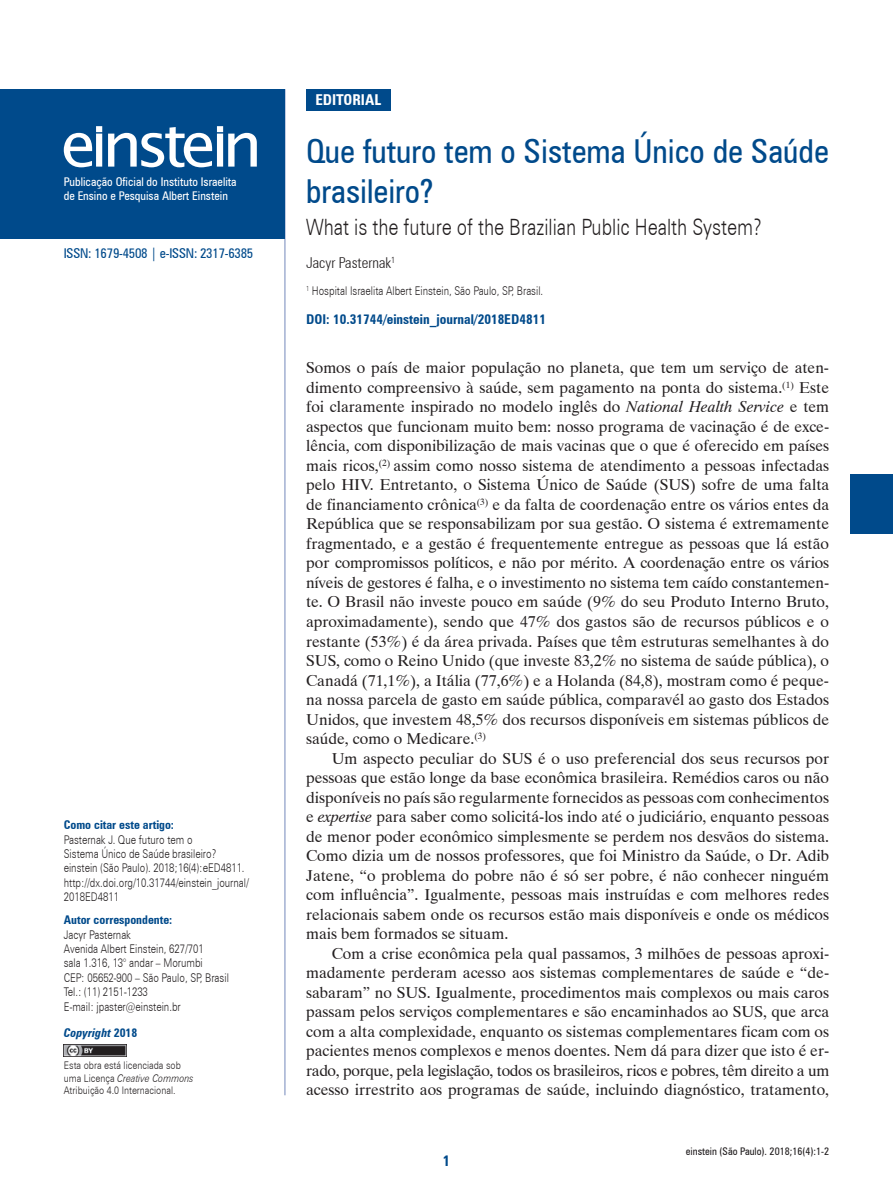
<style>
.page{position:relative;width:893px;height:1191px;background:#fff}
.page>*{position:absolute;margin:0;border:0;box-sizing:border-box;transform-origin:0 0}
.t1{font:condensed 33px/39.6px "Zurich BT";color:#004a8b}
.t2{font:300 22.5px "Zurich BT";color:#231f20;scale:.8 1}
.t3{font:15.75px/19.5px "Dutch 801 BT";color:#231f20;text-align:justify}
.t4{font:300 condensed 15px "Zurich BT";color:#231f20}
.t5{font:700 condensed 15px "Zurich BT";color:#fff}
.t6{font:700 condensed 15px "Zurich BT";color:#004a8b}
.t7{font:700 condensed 13.5px "Zurich BT";color:#004a8b}
.t8{font:condensed 13.5px "Zurich BT";letter-spacing:-.02em;color:#004a8b}
.t9{font:300 12px/14.4px "Zurich BT";color:#231f20;scale:.8 1}
.t10{font:condensed 12px/14.4px "Zurich BT";color:#fff}
.t11{font:700 condensed 12px "Zurich BT";color:#004a8b}
.t12{font:italic 700 condensed 12px "Zurich BT";color:#004a8b}
.t13{font:300 10.5px/12.6px "Zurich BT";color:#231f20;scale:.85 1}
.t14{font:condensed 10.5px "Zurich BT";color:#231f20}
.s1{font-style:normal}
.s2{font-style:italic}
</style>
<div class="page">
<img style="left:64px;top:1044px;width:63px;height:12px">
<div style="left:306px;top:89px;width:84px;height:21px;background:#004a8b"></div>
<hr style="left:284px;top:89px;width:2px;height:1006px;background:#a2b0d2">
<div style="left:0;top:89px;width:284px;height:149px;background:#004a8b"></div>
<div style="left:850px;top:474px;width:43px;height:60px;background:#004a8b"></div>
<svg style="left:108px;top:126px;width:149px;height:41px"></svg>
<svg style="left:64px;top:126px;width:38px;height:41px"></svg>
<p class="t10" style="left:64px;top:174px;width:174px">Publicação Oficial do Instituto Israelita de Ensino e Pesquisa Albert Einstein</p>
<p class="t8" style="left:64px;top:245px;width:191px">ISSN: 1679-4508 | e-ISSN: 2317-6385</p>
<p class="t11" style="left:64px;top:817px;width:112px">Como citar este artigo:</p>
<p class="t9" style="left:64px;top:832px;width:233px">Pasternak J. Que futuro tem o<br>Sistema Único de Saúde brasileiro? einstein (São Paulo). 2018;16(4):eED4811. http://dx.doi.org/10.31744/einstein_journal/ 2018ED4811</p>
<p class="t11" style="left:64px;top:912px;width:110px">Autor correspondente:</p>
<p class="t9" style="left:64px;top:927px;width:208px">Jacyr Pasternak<br>Avenida Albert Einstein, 627/701<br>sala 1.316, 13° andar – Morumbi<br>CEP: 05652-900 – São Paulo, SP, Brasil<br>Tel.: (11) 2151-1233<br>E-mail: jpaster@einstein.br</p>
<p class="t12" style="left:64px;top:1025px;width:75px">Copyright <span class="s1">2018</span></p>
<p class="t13" style="left:64px;top:1058px;width:154px">Esta obra está licenciada sob uma Licença <span class="s2">Creative Commons<br></span>Atribuição 4.0 Internacional.</p>
<p class="t5" style="left:315px;top:91px;width:67px">EDITORIAL</p>
<h1 class="t1" style="left:306px;top:131px;width:524px">Que futuro tem o Sistema Único de Saúde brasileiro?</h1>
<h2 class="t2" style="left:306px;top:213px;width:571px">What is the future of the Brazilian Public Health System?</h2>
<p class="t4" style="left:306px;top:253px;width:91px">Jacyr Pasternak<sup>1</sup></p>
<p class="t9" style="left:306px;top:283px;width:298px"><sup>1</sup> Hospital Israelita Albert Einstein, São Paulo, SP, Brasil.</p>
<p class="t7" style="left:306px;top:311px;width:241px">DOI: 10.31744/einstein_journal/2018ED4811</p>
<p class="t3" style="left:306px;top:358px;width:525px">Somos o país de maior população no planeta, que tem um serviço de aten&shy;dimento compreensivo à saúde, sem pagamento na ponta do sistema.<sup>(1)</sup> Este foi claramente inspirado no modelo inglês do <span class="s2">National Health Service</span> e tem aspectos que funcionam muito bem: nosso programa de vacinação é de exce&shy;lência, com disponibilização de mais vacinas que o que é oferecido em países mais ricos,<sup>(2)</sup> assim como nosso sistema de atendimento a pessoas infectadas pelo HIV. Entretanto, o Sistema Único de Saúde (SUS) sofre de uma falta de financiamento crônica<sup>(3)</sup> e da falta de coordenação entre os vários entes da República que se responsabilizam por sua gestão. O sistema é extremamente fragmentado, e a gestão é frequentemente entregue as pessoas que lá estão por compromissos políticos, e não por mérito. A coordenação entre os vários níveis de gestores é falha, e o investimento no sistema tem caído constantemen&shy;te. O Brasil não investe pouco em saúde (9% do seu Produto Interno Bruto, aproximadamente), sendo que 47% dos gastos são de recursos públicos e o restante (53%) é da área privada. Países que têm estruturas semelhantes à do SUS, como o Reino Unido (que investe 83,2% no sistema de saúde pública), o Canadá (71,1%), a Itália (77,6%) e a Holanda (84,8), mostram como é peque&shy;na nossa parcela de gasto em saúde pública, comparavél ao gasto dos Estados Unidos, que investem 48,5% dos recursos disponíveis em sistemas públicos de saúde, como o Medicare.<sup>(3)</sup></p>
<p class="t3" style="left:306px;top:748px;width:525px;text-indent:26px">Um aspecto peculiar do SUS é o uso preferencial dos seus recursos por pessoas que estão longe da base econômica brasileira. Remédios caros ou não disponíveis no país são regularmente fornecidos as pessoas com conhecimentos e <span class="s2">expertise</span> para saber como solicitá-los indo até o judiciário, enquanto pessoas de menor poder econômico simplesmente se perdem nos desvãos do sistema.<br>Como dizia um de nossos professores, que foi Ministro da Saúde, o Dr. Adib Jatene, “o problema do pobre não é só ser pobre, é não conhecer ninguém com influência”. Igualmente, pessoas mais instruídas e com melhores redes relacionais sabem onde os recursos estão mais disponíveis e onde os médicos mais bem formados se situam.</p>
<p class="t3" style="left:306px;top:943px;width:525px;text-indent:26px">Com a crise econômica pela qual passamos, 3 milhões de pessoas aproxi&shy;madamente perderam acesso aos sistemas complementares de saúde e “de&shy;sabaram” no SUS. Igualmente, procedimentos mais complexos ou mais caros passam pelos serviços complementares e são encaminhados ao SUS, que arca com a alta complexidade, enquanto os sistemas complementares ficam com os pacientes menos complexos e menos doentes. Nem dá para dizer que isto é er&shy;rado, porque, pela legislação, todos os brasileiros, ricos e pobres, têm direito a um acesso irrestrito aos programas de saúde, incluindo diagnóstico, tratamento,</p>
<p class="t6" style="left:443px;top:1151px;width:9px">1</p>
<p class="t14" style="left:686px;top:1144px;width:145px">einstein (São Paulo). 2018;16(4):1-2</p>
</div>
